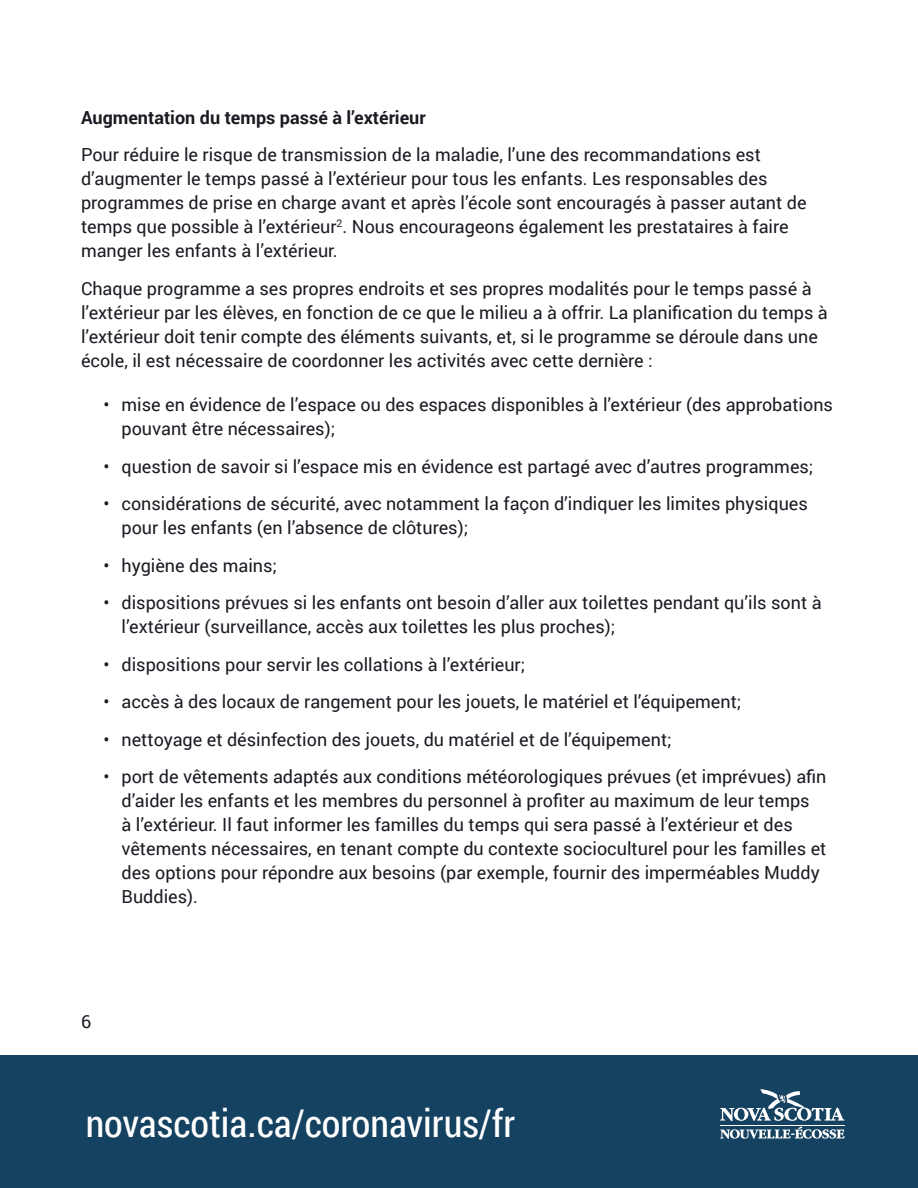
<style>
.page{position:relative;width:918px;height:1188px;background:#fff}
.page>*{position:absolute;margin:0;border:0;box-sizing:border-box;transform-origin:0 0}
.t1{font:38.25px "Roboto Condensed";color:#fff}
.t2{font:18px/24px "Roboto";color:#1c1a22}
.t3{font:700 18px "Roboto";color:#1c1a22}
</style>
<div class="page">
<div style="left:0;top:1055px;width:918px;height:133px;background:#164261"></div>
<hr style="left:720px;top:1125px;width:125px;height:1px;background:#fff">
<svg style="left:720px;top:1089px;width:125px;height:32px"></svg>
<svg style="left:720px;top:1127px;width:125px;height:12px"></svg>
<p class="t3" style="left:81px;top:105px;width:346px">Augmentation du temps passé à l’extérieur</p>
<p class="t2" style="left:81px;top:142px;width:727px">Pour réduire le risque de transmission de la maladie, l’une des recommandations est d’augmenter le temps passé à l’extérieur pour tous les enfants. Les responsables des programmes de prise en charge avant et après l’école sont encouragés à passer autant de temps que possible à l’extérieur<sup>2</sup>. Nous encourageons également les prestataires à faire manger les enfants à l’extérieur.</p>
<p class="t2" style="left:81px;top:276px;width:748px">Chaque programme a ses propres endroits et ses propres modalités pour le temps passé à l’extérieur par les élèves, en fonction de ce que le milieu a à offrir. La planification du temps à l’extérieur doit tenir compte des éléments suivants, et, si le programme se déroule dans une école, il est nécessaire de coordonner les activités avec cette dernière :</p>
<p class="t2" style="left:122px;top:392px;width:713px;text-indent:-18px">• mise en évidence de l’espace ou des espaces disponibles à l’extérieur (des approbations pouvant être nécessaires);</p>
<p class="t2" style="left:104px;top:453px;width:712px">• question de savoir si l’espace mis en évidence est partagé avec d’autres programmes;</p>
<p class="t2" style="left:122px;top:491px;width:688px;text-indent:-18px">• considérations de sécurité, avec notamment la façon d’indiquer les limites physiques pour les enfants (en l’absence de clôtures);</p>
<p class="t2" style="left:104px;top:552px;width:175px">• hygiène des mains;</p>
<p class="t2" style="left:122px;top:590px;width:702px;text-indent:-18px">• dispositions prévues si les enfants ont besoin d’aller aux toilettes pendant qu’ils sont à l’extérieur (surveillance, accès aux toilettes les plus proches);</p>
<p class="t2" style="left:104px;top:651px;width:423px">• dispositions pour servir les collations à l’extérieur;</p>
<p class="t2" style="left:104px;top:689px;width:640px">• accès à des locaux de rangement pour les jouets, le matériel et l’équipement;</p>
<p class="t2" style="left:104px;top:726px;width:570px">• nettoyage et désinfection des jouets, du matériel et de l’équipement;</p>
<p class="t2" style="left:122px;top:764px;width:707px;text-indent:-18px">• port de vêtements adaptés aux conditions météorologiques prévues (et imprévues) afin d’aider les enfants et les membres du personnel à profiter au maximum de leur temps<br>à l’extérieur. Il faut informer les familles du temps qui sera passé à l’extérieur et des vêtements nécessaires, en tenant compte du contexte socioculturel pour les familles et des options pour répondre aux besoins (par exemple, fournir des imperméables Muddy Buddies).</p>
<p class="t2" style="left:81px;top:1008px;width:12px">6</p>
<h1 class="t1" style="left:86px;top:1097px;width:431px">novascotia.ca/coronavirus/fr</h1>
</div>
